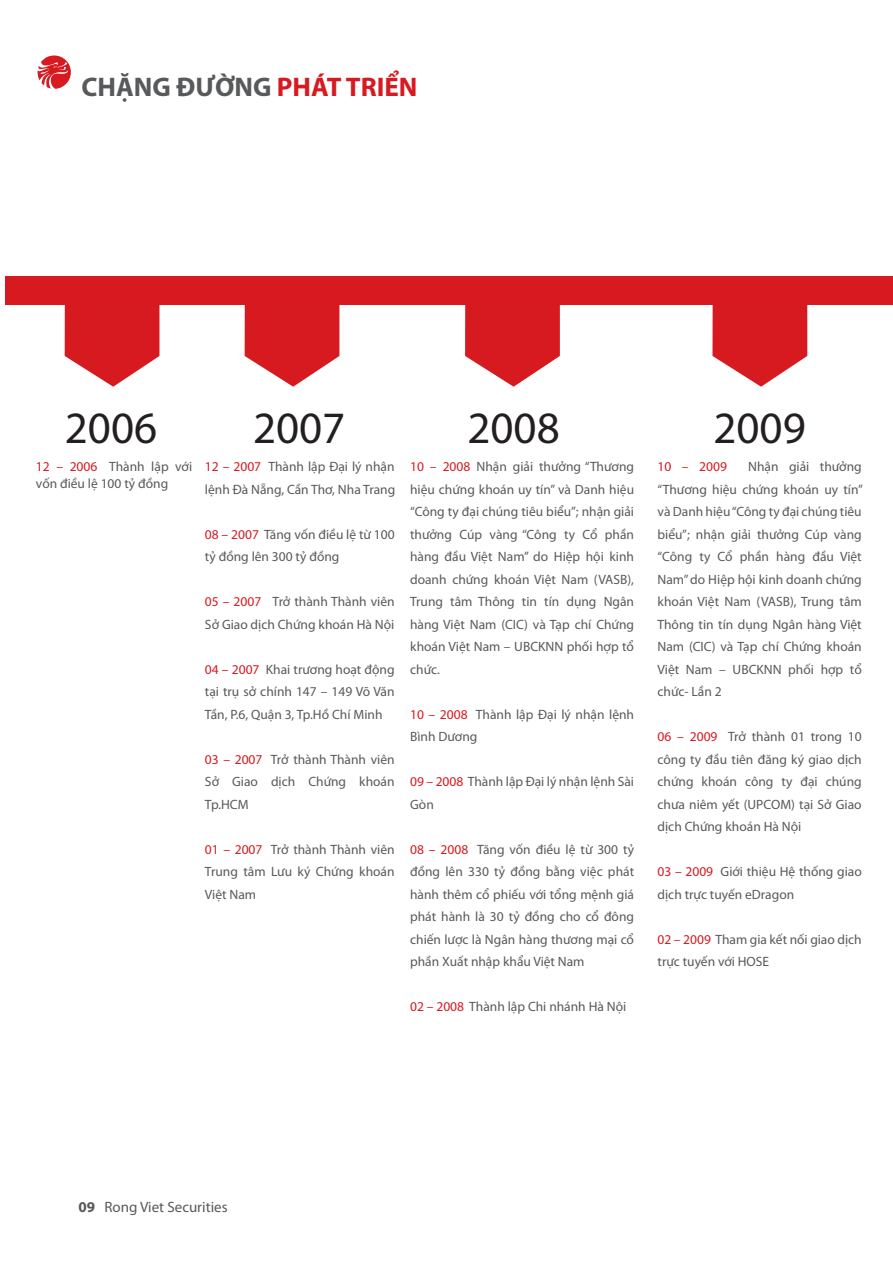
<style>
.page{position:relative;width:893px;height:1263px;background:#fff}
.page>*{position:absolute;margin:0;border:0;box-sizing:border-box;transform-origin:0 0}
.t1{font:45px "Myriad Pro";color:#231f20}
.t2{font:700 27px "Myriad Pro";color:#58595b}
.t3{font:15px "Myriad Pro";color:#58595b}
.t4{font:13.5px/22.5px "Myriad Pro";color:#58595b}
.t5{font:13.5px "Myriad Pro";color:#d71920}
.s1{color:#d71920}
.s2{font-weight:700}
</style>
<div class="page">
<svg style="left:37px;top:55px;width:34px;height:34px"></svg>
<div style="left:5px;top:276px;width:888px;height:29px;background:#d71920"></div>
<svg style="left:65px;top:305px;width:94px;height:82px"></svg>
<svg style="left:245px;top:305px;width:94px;height:82px"></svg>
<svg style="left:465px;top:305px;width:95px;height:82px"></svg>
<svg style="left:712px;top:305px;width:95px;height:82px"></svg>
<h2 class="t2" style="left:82px;top:77px;width:337px">CHẶNG ĐƯỜNG <span class="s1">PHÁT TRIỂN</span></h2>
<h1 class="t1" style="left:65px;top:411px;width:94px">2006</h1>
<h1 class="t1" style="left:253px;top:411px;width:94px">2007</h1>
<h1 class="t1" style="left:467px;top:411px;width:94px">2008</h1>
<h1 class="t1" style="left:713px;top:411px;width:94px">2009</h1>
<p class="t4" style="left:36px;top:460px;width:158px;line-height:16.2px"><span class="s1">12 – 2006</span> Thành lập với vốn điều lệ 100 tỷ đồng</p>
<p class="t4" style="left:205px;top:456px;width:192px"><span class="s1">12 – 2007</span> Thành lập Đại lý nhận lệnh Đà Nẵng, Cần Thơ, Nha Trang</p>
<p class="t4" style="left:205px;top:524px;width:191px"><span class="s1">08 – 2007</span> Tăng vốn điều lệ từ 100 tỷ đồng lên 300 tỷ đồng</p>
<p class="t4" style="left:205px;top:591px;width:191px"><span class="s1">05 – 2007</span> Trở thành Thành viên<br>Sở Giao dịch Chứng khoán Hà Nội</p>
<p class="t4" style="left:205px;top:659px;width:191px;text-align:justify"><span class="s1">04 – 2007</span> Khai trương hoạt động tại trụ sở chính 147 – 149 Võ Văn Tần, P.6, Quận 3, Tp.Hồ Chí Minh</p>
<p class="t4" style="left:205px;top:749px;width:191px;text-align:justify"><span class="s1">03 – 2007</span> Trở thành Thành viên Sở Giao dịch Chứng khoán Tp.HCM</p>
<p class="t4" style="left:205px;top:839px;width:191px;text-align:justify"><span class="s1">01 – 2007</span> Trở thành Thành viên Trung tâm Lưu ký Chứng khoán Việt Nam</p>
<p class="t4" style="left:410px;top:456px;width:225px;text-align:justify"><span class="s1">10 – 2008</span> Nhận giải thưởng “Thương hiệu chứng khoán uy tín” và Danh hiệu “Công ty đại chúng tiêu biểu”; nhận giải thưởng Cúp vàng “Công ty Cổ phần hàng đầu Việt Nam” do Hiệp hội kinh doanh chứng khoán Việt Nam (VASB), Trung tâm Thông tin tín dụng Ngân hàng Việt Nam (CIC) và Tạp chí Chứng khoán Việt Nam – UBCKNN phối hợp tổ chức.</p>
<p class="t4" style="left:410px;top:704px;width:225px"><span class="s1">10 – 2008</span> Thành lập Đại lý nhận lệnh<br>Bình Dương</p>
<p class="t4" style="left:410px;top:771px;width:225px"><span class="s1">09 – 2008</span> Thành lập Đại lý nhận lệnh Sài<br>Gòn</p>
<p class="t4" style="left:410px;top:839px;width:225px;text-align:justify"><span class="s1">08 – 2008</span> Tăng vốn điều lệ từ 300 tỷ đồng lên 330 tỷ đồng bằng việc phát hành thêm cổ phiếu với tổng mệnh giá phát hành là 30 tỷ đồng cho cổ đông chiến lược là Ngân hàng thương mại cổ phần Xuất nhập khẩu Việt Nam</p>
<p class="t4" style="left:410px;top:996px;width:218px"><span class="s1">02 – 2008</span> Thành lập Chi nhánh Hà Nội</p>
<p class="t4" style="left:657px;top:456px;width:207px;text-align:justify;text-indent:90px">Nhận giải thưởng “Thương hiệu chứng khoán uy tín” và Danh hiệu “Công ty đại chúng tiêu biểu”; nhận giải thưởng Cúp vàng “Công ty Cổ phần hàng đầu Việt Nam” do Hiệp hội kinh doanh chứng khoán Việt Nam (VASB), Trung tâm Thông tin tín dụng Ngân hàng Việt Nam (CIC) và Tạp chí Chứng khoán Việt Nam – UBCKNN phối hợp tổ chức- Lần 2</p>
<p class="t4" style="left:657px;top:726px;width:206px;text-align:justify"><span class="s1">06 – 2009</span> Trở thành 01 trong 10 công ty đầu tiên đăng ký giao dịch chứng khoán công ty đại chúng chưa niêm yết (UPCOM) tại Sở Giao dịch Chứng khoán Hà Nội</p>
<p class="t4" style="left:657px;top:861px;width:206px"><span class="s1">03 – 2009</span> Giới thiệu Hệ thống giao dịch trực tuyến eDragon</p>
<p class="t4" style="left:657px;top:929px;width:206px"><span class="s1">02 – 2009</span> Tham gia kết nối giao dịch trực tuyến với HOSE</p>
<p class="t5" style="left:657px;top:462px;width:71px">10 – 2009</p>
<p class="t3" style="left:79px;top:1201px;width:151px"><span class="s2">09</span> Rong Viet Securities</p>
</div>
